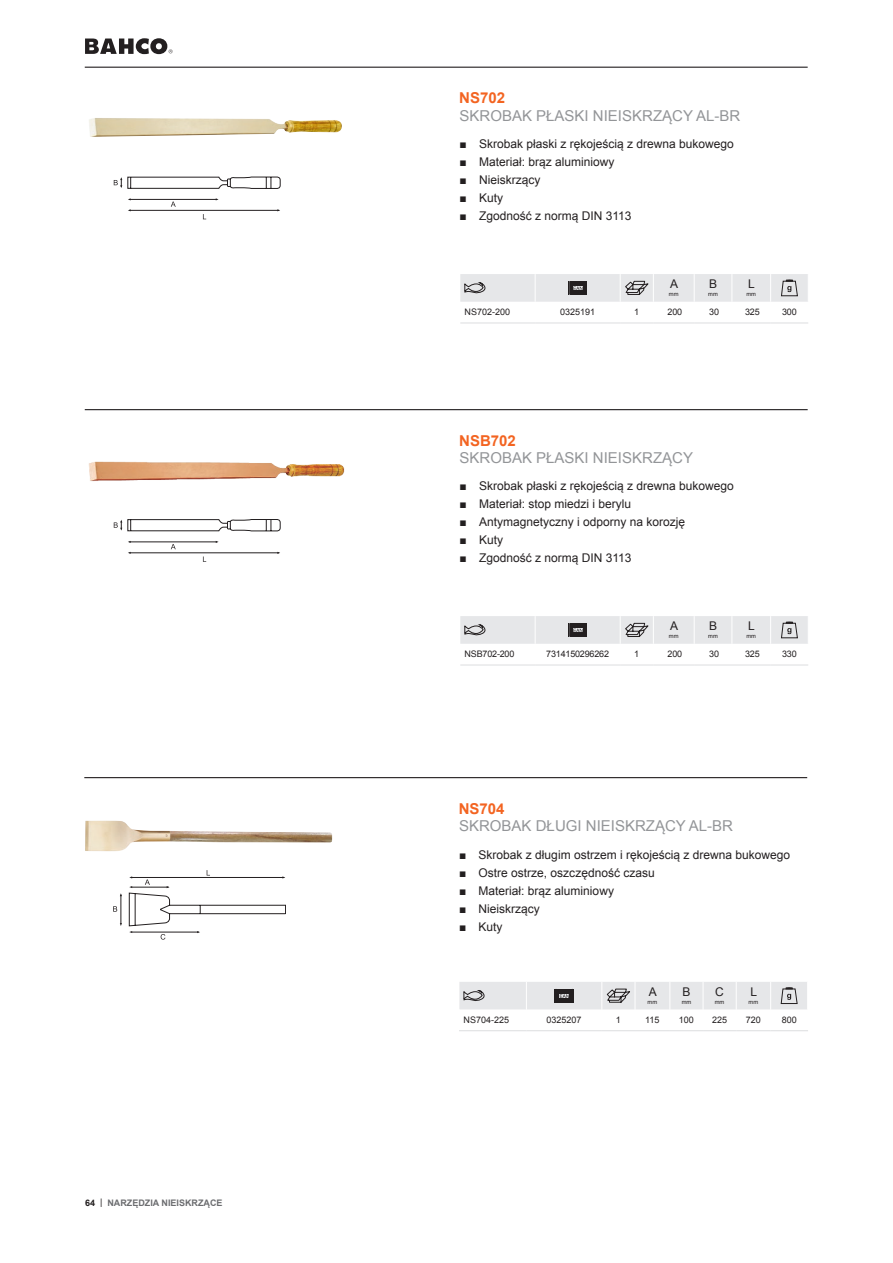
<style>
.page{position:relative;width:893px;height:1263px;background:#fff}
.page>*{position:absolute;margin:0;border:0;box-sizing:border-box;transform-origin:0 0}
.t1{font:15px "Arial";color:#939598}
.t2{font:700 15px "Arial";color:#f36421}
.t3{font:12px "Arial";color:#231f20}
.t4{font:9px "Arial";letter-spacing:-.02em;color:#231f20}
.t5{font:9px "Arial";color:#231f20}
.t6{font:700 9px "Arial";color:#6c6d70}
.t7{font:5.7px "Arial";color:#231f20}
.s1{color:#231f20}
.s2{font-weight:400;color:#231f20}
</style>
<div class="page">
<img style="left:89px;top:461px;width:256px;height:20px">
<hr style="left:129px;top:199px;width:88px;height:1px;background:#231f20">
<hr style="left:129px;top:210px;width:150px;height:1px;background:#231f20">
<svg style="left:171px;top:201px;width:5px;height:6px"></svg>
<svg style="left:114px;top:177px;width:166px;height:12px"></svg>
<hr style="left:129px;top:542px;width:88px;height:1px;background:#231f20">
<hr style="left:129px;top:552px;width:150px;height:1px;background:#231f20">
<svg style="left:171px;top:544px;width:5px;height:5px"></svg>
<svg style="left:114px;top:519px;width:166px;height:12px"></svg>
<hr style="left:85px;top:67px;width:723px;height:1px;background:#231f20">
<hr style="left:85px;top:409px;width:723px;height:1px;background:#231f20">
<img style="left:89px;top:118px;width:253px;height:19px">
<svg style="left:113px;top:893px;width:9px;height:33px"></svg>
<svg style="left:129px;top:870px;width:157px;height:69px"></svg>
<hr style="left:84px;top:777px;width:723px;height:1px;background:#231f20">
<img style="left:85px;top:821px;width:248px;height:30px">
<svg style="left:85px;top:38px;width:88px;height:16px"></svg>
<hr style="left:460px;top:323px;width:75px;height:1px;background:#dcdddf">
<hr style="left:535px;top:323px;width:85px;height:1px;background:#dcdddf">
<hr style="left:620px;top:323px;width:33px;height:1px;background:#dcdddf">
<hr style="left:653px;top:323px;width:41px;height:1px;background:#dcdddf">
<hr style="left:694px;top:323px;width:38px;height:1px;background:#dcdddf">
<hr style="left:732px;top:323px;width:39px;height:1px;background:#dcdddf">
<hr style="left:771px;top:323px;width:37px;height:1px;background:#dcdddf">
<svg style="left:460px;top:274px;width:348px;height:28px;background:#dbdcde"></svg>
<hr style="left:460px;top:665px;width:75px;height:1px;background:#dcdddf">
<hr style="left:535px;top:665px;width:85px;height:1px;background:#dcdddf">
<hr style="left:620px;top:665px;width:33px;height:1px;background:#dcdddf">
<hr style="left:653px;top:665px;width:41px;height:1px;background:#dcdddf">
<hr style="left:694px;top:665px;width:38px;height:1px;background:#dcdddf">
<hr style="left:732px;top:665px;width:39px;height:1px;background:#dcdddf">
<hr style="left:771px;top:665px;width:37px;height:1px;background:#dcdddf">
<svg style="left:460px;top:616px;width:348px;height:28px;background:#dbdcde"></svg>
<hr style="left:459px;top:1030px;width:67px;height:1px;background:#dcdddf">
<hr style="left:526px;top:1030px;width:76px;height:1px;background:#dcdddf">
<hr style="left:602px;top:1030px;width:33px;height:1px;background:#dcdddf">
<hr style="left:635px;top:1030px;width:35px;height:1px;background:#dcdddf">
<hr style="left:670px;top:1030px;width:33px;height:1px;background:#dcdddf">
<hr style="left:703px;top:1030px;width:33px;height:1px;background:#dcdddf">
<hr style="left:736px;top:1030px;width:35px;height:1px;background:#dcdddf">
<hr style="left:771px;top:1030px;width:37px;height:1px;background:#dcdddf">
<svg style="left:459px;top:982px;width:348px;height:28px;background:#dbdcde"></svg>
<p class="t6" style="left:85px;top:1196px;width:139px"><span class="s1">64</span> <span class="s2">|</span> NARZĘDZIA NIEISKRZĄCE</p>
<p class="t2" style="left:459px;top:88px;width:47px">NS702</p>
<p class="t1" style="left:460px;top:106px;width:282px">SKROBAK PŁASKI NIEISKRZĄCY AL-BR</p>
<p class="t3" style="left:460px;top:136px;width:276px">■ Skrobak płaski z rękojeścią z drewna bukowego</p>
<p class="t3" style="left:460px;top:154px;width:156px">■ Materiał: brąz aluminiowy</p>
<p class="t3" style="left:460px;top:172px;width:82px">■ Nieiskrzący</p>
<p class="t3" style="left:460px;top:190px;width:45px">■ Kuty</p>
<p class="t3" style="left:460px;top:208px;width:174px">■ Zgodność z normą DIN 3113</p>
<p class="t3" style="left:670px;top:276px;width:10px">A</p>
<p class="t7" style="left:669px;top:290px;width:11px">mm</p>
<p class="t3" style="left:709px;top:276px;width:10px">B</p>
<p class="t7" style="left:708px;top:290px;width:11px">mm</p>
<p class="t3" style="left:748px;top:276px;width:8px">L</p>
<p class="t7" style="left:746px;top:290px;width:11px">mm</p>
<p class="t5" style="left:465px;top:306px;width:47px">NS702-200</p>
<p class="t5" style="left:560px;top:306px;width:37px">0325191</p>
<p class="t4" style="left:634px;top:306px;width:7px">1</p>
<p class="t4" style="left:668px;top:306px;width:16px">200</p>
<p class="t4" style="left:709px;top:306px;width:11px">30</p>
<p class="t4" style="left:745px;top:306px;width:16px">325</p>
<p class="t4" style="left:782px;top:306px;width:16px">300</p>
<p class="t2" style="left:459px;top:431px;width:58px">NSB702</p>
<p class="t1" style="left:460px;top:448px;width:235px">SKROBAK PŁASKI NIEISKRZĄCY</p>
<p class="t3" style="left:460px;top:478px;width:276px">■ Skrobak płaski z rękojeścią z drewna bukowego</p>
<p class="t3" style="left:460px;top:496px;width:173px">■ Materiał: stop miedzi i berylu</p>
<p class="t3" style="left:460px;top:514px;width:227px">■ Antymagnetyczny i odporny na korozję</p>
<p class="t3" style="left:460px;top:532px;width:45px">■ Kuty</p>
<p class="t3" style="left:460px;top:550px;width:174px">■ Zgodność z normą DIN 3113</p>
<p class="t3" style="left:670px;top:618px;width:10px">A</p>
<p class="t7" style="left:669px;top:632px;width:11px">mm</p>
<p class="t3" style="left:709px;top:618px;width:10px">B</p>
<p class="t7" style="left:708px;top:632px;width:11px">mm</p>
<p class="t3" style="left:748px;top:618px;width:8px">L</p>
<p class="t7" style="left:746px;top:632px;width:11px">mm</p>
<p class="t4" style="left:465px;top:648px;width:51px">NSB702-200</p>
<p class="t4" style="left:546px;top:648px;width:64px">7314150296262</p>
<p class="t4" style="left:634px;top:648px;width:7px">1</p>
<p class="t4" style="left:668px;top:648px;width:16px">200</p>
<p class="t4" style="left:709px;top:648px;width:11px">30</p>
<p class="t4" style="left:745px;top:648px;width:16px">325</p>
<p class="t4" style="left:782px;top:648px;width:16px">330</p>
<p class="t2" style="left:459px;top:798px;width:47px">NS704</p>
<p class="t1" style="left:459px;top:816px;width:275px">SKROBAK DŁUGI NIEISKRZĄCY AL-BR</p>
<p class="t3" style="left:459px;top:847px;width:332px">■ Skrobak z długim ostrzem i rękojeścią z drewna bukowego</p>
<p class="t3" style="left:459px;top:865px;width:197px">■ Ostre ostrze, oszczędność czasu</p>
<p class="t3" style="left:459px;top:883px;width:156px">■ Materiał: brąz aluminiowy</p>
<p class="t3" style="left:459px;top:901px;width:82px">■ Nieiskrzący</p>
<p class="t3" style="left:459px;top:919px;width:45px">■ Kuty</p>
<p class="t3" style="left:649px;top:984px;width:10px">A</p>
<p class="t7" style="left:648px;top:998px;width:11px">mm</p>
<p class="t3" style="left:682px;top:984px;width:10px">B</p>
<p class="t7" style="left:682px;top:998px;width:11px">mm</p>
<p class="t3" style="left:715px;top:984px;width:10px">C</p>
<p class="t7" style="left:715px;top:998px;width:11px">mm</p>
<p class="t3" style="left:750px;top:984px;width:8px">L</p>
<p class="t7" style="left:749px;top:998px;width:11px">mm</p>
<p class="t5" style="left:464px;top:1014px;width:47px">NS704-225</p>
<p class="t5" style="left:547px;top:1014px;width:37px">0325207</p>
<p class="t4" style="left:616px;top:1014px;width:7px">1</p>
<p class="t4" style="left:645px;top:1014px;width:16px">115</p>
<p class="t4" style="left:679px;top:1014px;width:17px">100</p>
<p class="t4" style="left:712px;top:1014px;width:17px">225</p>
<p class="t4" style="left:746px;top:1014px;width:17px">720</p>
<p class="t4" style="left:782px;top:1014px;width:17px">800</p>
</div>
